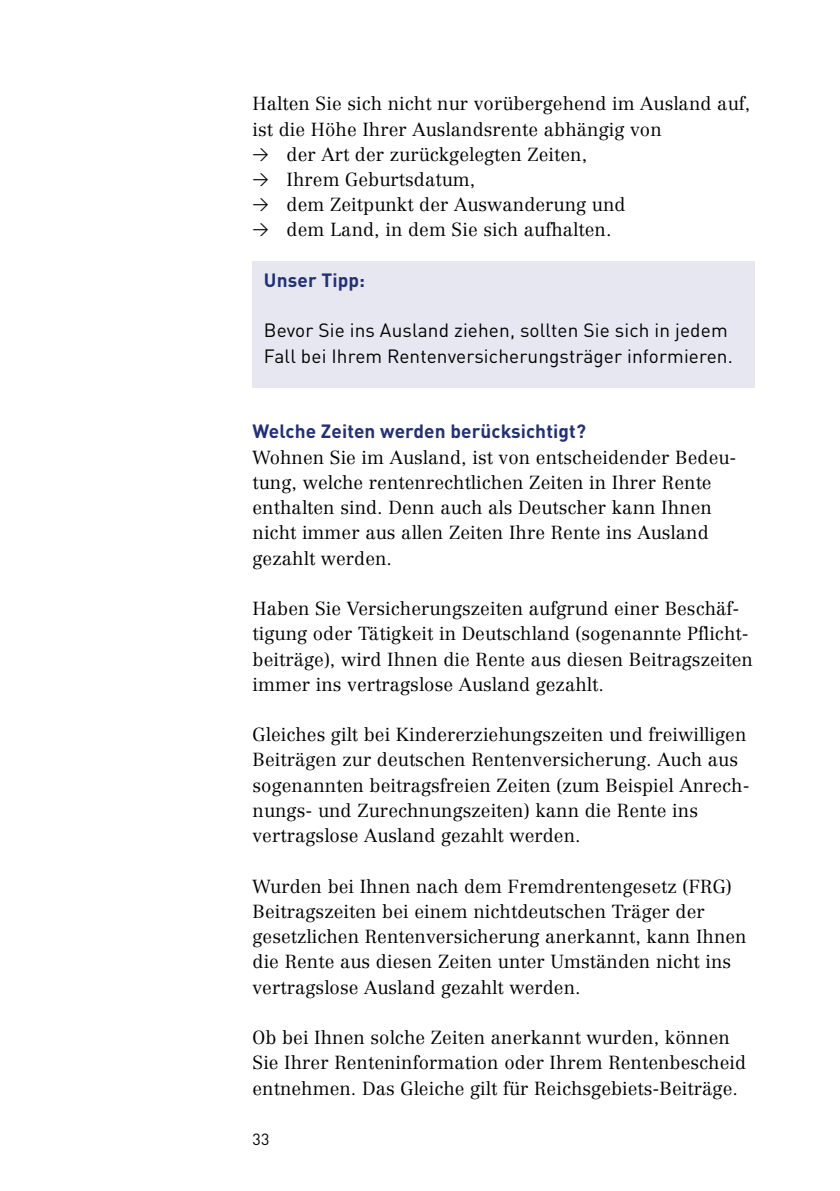
<style>
.page{position:relative;width:840px;height:1191px;background:#fff}
.page>*{position:absolute;margin:0;border:0;box-sizing:border-box;transform-origin:0 0}
.t1{font:19px/25.2px "DIN Pro";letter-spacing:.005em;color:#000}
.t2{font:700 19px "DIN Pro";letter-spacing:.005em;color:#213178}
.t3{font:300 18.6px/25.2px "Centennial LT Pro";letter-spacing:.005em;color:#000}
.t4{font:16px "DIN Pro";color:#000}
.s1{font-family:"DIN Regular Alternate";font-weight:400;font-size:16px}
</style>
<div class="page">
<div style="left:252px;top:262px;width:502px;height:126px;background:#e7e7f1"></div>
<p class="t3" style="left:252px;top:91px;width:499px">Halten Sie sich nicht nur vorübergehend im Ausland auf, ist die Höhe Ihrer Auslandsrente abhängig von<br><span class="s1">&gt;</span> der Art der zurückgelegten Zeiten,<br><span class="s1">&gt;</span> Ihrem Geburtsdatum,<br><span class="s1">&gt;</span> dem Zeitpunkt der Auswanderung und<br><span class="s1">&gt;</span> dem Land, in dem Sie sich aufhalten.</p>
<p class="t2" style="left:264px;top:264px;width:103px">Unser Tipp:</p>
<p class="t1" style="left:264px;top:316px;width:470px">Bevor Sie ins Ausland ziehen, sollten Sie sich in jedem<br>Fall bei Ihrem Rentenversicherungsträger informieren.</p>
<p class="t2" style="left:252px;top:416px;width:335px">Welche Zeiten werden berücksichtigt?</p>
<p class="t3" style="left:252px;top:444px;width:485px">Wohnen Sie im Ausland, ist von entscheidender Bedeu&shy;tung, welche rentenrechtlichen Zeiten in Ihrer Rente enthalten sind. Denn auch als Deutscher kann Ihnen nicht immer aus allen Zeiten Ihre Rente ins Ausland gezahlt werden.</p>
<p class="t3" style="left:252px;top:596px;width:501px">Haben Sie Versicherungszeiten aufgrund einer Beschäf&shy;tigung oder Tätigkeit in Deutschland (sogenannte Pflicht&shy;beiträge), wird Ihnen die Rente aus diesen Beitragszeiten immer ins vertragslose Ausland gezahlt.</p>
<p class="t3" style="left:252px;top:722px;width:498px">Gleiches gilt bei Kindererziehungszeiten und freiwilligen Beiträgen zur deutschen Rentenversicherung. Auch aus sogenannten beitragsfreien Zeiten (zum Beispiel Anrech&shy;nungs- und Zurechnungszeiten) kann die Rente ins vertragslose Ausland gezahlt werden.</p>
<p class="t3" style="left:252px;top:873px;width:495px">Wurden bei Ihnen nach dem Fremdrentengesetz (FRG)<br>Beitragszeiten bei einem nichtdeutschen Träger der gesetzlichen Rentenversicherung anerkannt, kann Ihnen die Rente aus diesen Zeiten unter Umständen nicht ins vertragslose Ausland gezahlt werden.</p>
<p class="t3" style="left:252px;top:1024px;width:495px">Ob bei Ihnen solche Zeiten anerkannt wurden, können<br>Sie Ihrer Renteninformation oder Ihrem Rentenbescheid entnehmen. Das Gleiche gilt für Reichsgebiets-Beiträge.</p>
<p class="t4" style="left:252px;top:1126px;width:18px">33</p>
</div>
